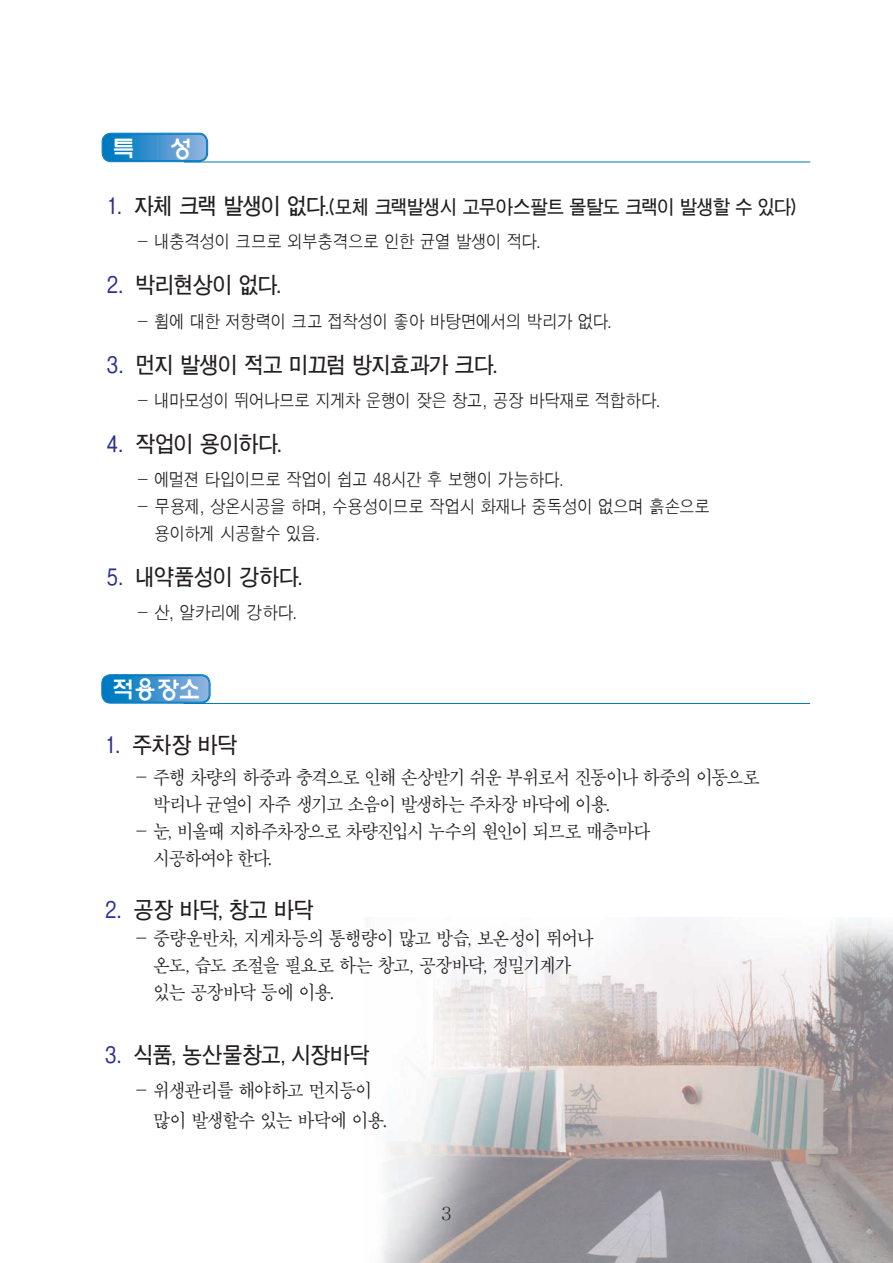
<style>
.page{position:relative;width:893px;height:1263px;background:#fff}
.page>*{position:absolute;margin:0;border:0;box-sizing:border-box;transform-origin:0 0}
.제목{font:24px "H Ywul M";color:#fff;scale:.95 1}
.제목-2{font:700 22.5px "HY Go Thic";letter-spacing:-.05em;color:#231f20;scale:.9 1}
.제목-3{font:700 22.5px "HY Go Thic";letter-spacing:-.07em;color:#231f20;scale:.9 1}
.제목-4{font:700 22.5px "HY Go Thic";letter-spacing:-.03em;color:#231f20;scale:.9 1}
.제목-5{font:700 22.5px "HY Go Thic";letter-spacing:-.015em;color:#231f20;scale:.9 1}
.제목-6{font:700 19.5px "HY Go Thic";letter-spacing:-.06em;color:#231f20;scale:.9 1}
.제목-7{font:500 18.75px/27px "HY Myeong Jo";letter-spacing:-.065em;color:#231f20;scale:.9 1}
.제목-8{font:18px/27px "H2 gtr M";letter-spacing:-.075em;color:#231f20;scale:.9 1}
.제목-9{font:18px "H2 gtr M";letter-spacing:-.055em;color:#231f20;scale:.9 1}
.정규{font:500 18px "HY Myeong Jo";color:#231f20}
.s1{font-size:22.5px;color:#2e3092}
.s2{font-size:22.5px}
.s3{color:#2e3092}
</style>
<div class="page">
<svg style="left:102px;top:134px;width:105px;height:27px;background:#4094cf"></svg>
<div style="left:102px;top:133px;width:106px;height:29px;border:1px solid #0078c0;border-radius:9px"></div>
<div style="left:103px;top:134px;width:104px;height:27px;border:1px solid #0078c0;border-radius:8px"></div>
<hr style="left:184px;top:162px;width:626px;height:1px;background:#0078c0">
<svg style="left:102px;top:675px;width:108px;height:28px;background:#4094cf"></svg>
<div style="left:101px;top:674px;width:109px;height:29px;border:1px solid #0078c0;border-radius:9px"></div>
<div style="left:103px;top:675px;width:106px;height:27px;border:1px solid #0078c0;border-radius:8px"></div>
<hr style="left:184px;top:703px;width:626px;height:1px;background:#0078c0">
<img style="left:382px;top:917px;width:511px;height:346px">
<p class="제목" style="left:112px;top:136px;width:25px">특</p>
<p class="제목" style="left:170px;top:136px;width:26px">성</p>
<p class="제목-6" style="left:106px;top:197px;width:769px"><span class="s1">1.</span> <span class="s2">자체 크랙 발생이 없다.</span>(모체 크랙발생시 고무아스팔트 몰탈도 크랙이 발생할 수 있다)</p>
<p class="제목-9" style="left:136px;top:233px;width:452px">- 내충격성이 크므로 외부충격으로 인한 균열 발생이 적다.</p>
<p class="제목-2" style="left:106px;top:274px;width:196px"><span class="s3">2.</span> 박리현상이 없다.</p>
<p class="제목-8" style="left:136px;top:308px;width:531px">- 휨에 대한 저항력이 크고 접착성이 좋아 바탕면에서의 박리가 없다.</p>
<p class="제목-3" style="left:106px;top:353px;width:436px"><span class="s3">3.</span> 먼지 발생이 적고 미끄럼 방지효과가 크다.</p>
<p class="제목-8" style="left:136px;top:387px;width:585px">- 내마모성이 뛰어나므로 지게차 운행이 잦은 창고, 공장 바닥재로 적합하다.</p>
<p class="제목-2" style="left:106px;top:433px;width:197px"><span class="s3">4.</span> 작업이 용이하다.</p>
<p class="제목-8" style="left:136px;top:466px;width:477px">- 에멀젼 타입이므로 작업이 쉽고 48시간 후 보행이 가능하다.</p>
<p class="제목-8" style="left:154px;top:493px;width:620px;text-indent:-18px">- 무용제, 상온시공을 하며, 수용성이므로 작업시 화재나 중독성이 없으며 흙손으로 용이하게 시공할수 있음.</p>
<p class="제목-5" style="left:106px;top:566px;width:220px"><span class="s3">5.</span> 내약품성이 강하다.</p>
<p class="제목-8" style="left:136px;top:599px;width:181px">- 산, 알카리에 강하다.</p>
<p class="제목" style="left:112px;top:677px;width:96px">적용장소</p>
<p class="제목-2" style="left:105px;top:734px;width:149px"><span class="s3">1.</span> 주차장 바닥</p>
<p class="제목-7" style="left:153px;top:764px;width:676px;text-indent:-19px">- 주행 차량의 하중과 충격으로 인해 손상받기 쉬운 부위로서 진동이나 하중의 이동으로 박리나 균열이 자주 생기고 소음이 발생하는 주차장 바닥에 이용.</p>
<p class="제목-7" style="left:153px;top:818px;width:554px;text-indent:-19px">- 눈, 비올때 지하주차장으로 차량진입시 누수의 원인이 되므로 매층마다 시공하여야 한다.</p>
<p class="제목-2" style="left:105px;top:898px;width:234px"><span class="s3">2.</span> 공장 바닥, 창고 바닥</p>
<p class="제목-7" style="left:153px;top:925px;width:491px;text-indent:-19px">- 중량운반차, 지게차등의 통행량이 많고 방습, 보온성이 뛰어나 온도, 습도 조절을 필요로 하는 창고, 공장바닥, 정밀기계가 있는 공장바닥 등에 이용.</p>
<p class="제목-4" style="left:105px;top:1044px;width:296px"><span class="s3">3.</span> 식품, 농산물창고, 시장바닥</p>
<p class="제목-7" style="left:153px;top:1076px;width:262px;line-height:30px;text-indent:-19px">- 위생관리를 해야하고 먼지등이 많이 발생할수 있는 바닥에 이용.</p>
<p class="정규" style="left:441px;top:1205px;width:13px">3</p>
</div>
